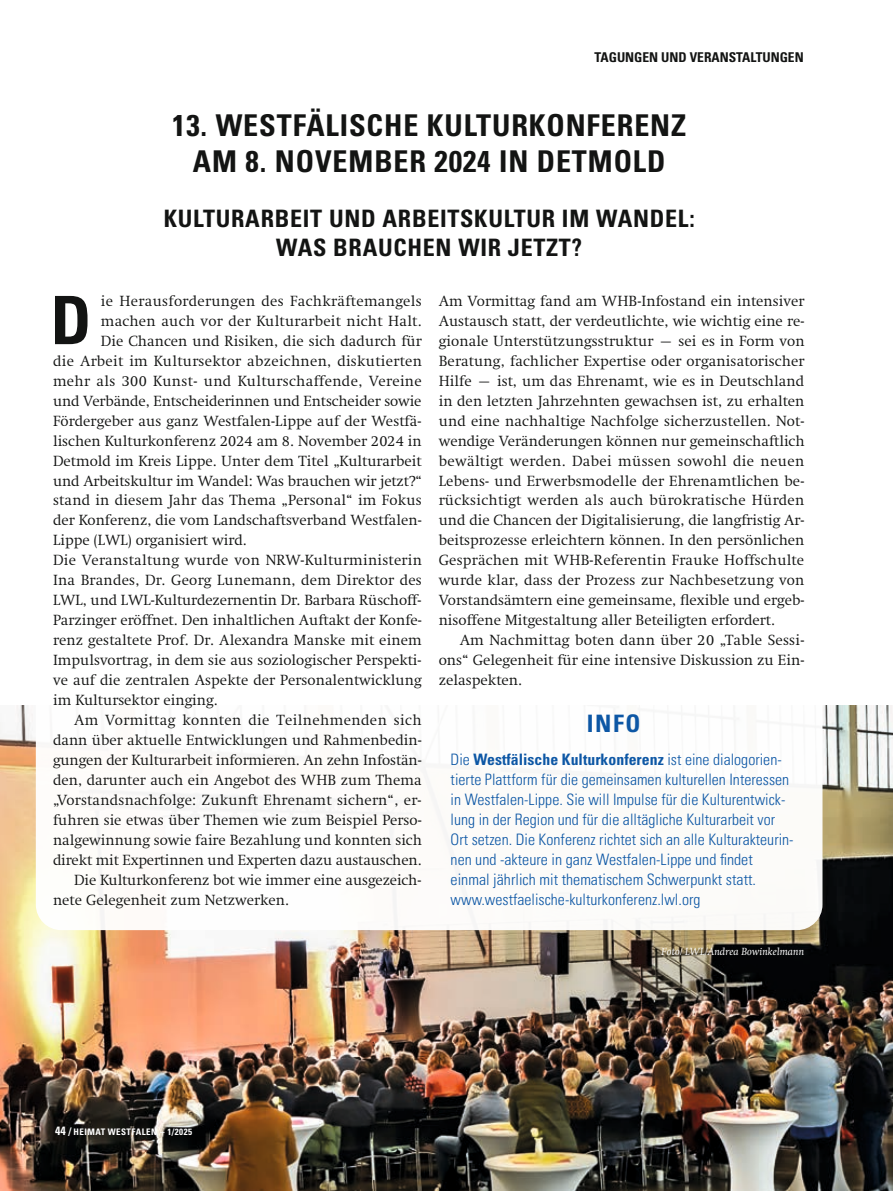
<style>
.page{position:relative;width:893px;height:1191px;background:#fff}
.page>*{position:absolute;margin:0;border:0;box-sizing:border-box;transform-origin:0 0}
.t1{font:66.75px "Univers LTCYR 67 Bold Cond";color:#131413}
.t2{font:30px/36px "Univers LTCYR 67 Bold Cond";letter-spacing:.03em;color:#131413;text-align:center}
.t3{font:24px/28.5px "Univers LTCYR 67 Bold Cond";letter-spacing:.03em;color:#131413;text-align:center}
.t4{font:24px "Univers LTCYR 67 Bold Cond";color:#0d57a5}
.t5{font:15.75px/20px "Univers LTCYR 47 Light Cond";color:#0d57a5}
.t6{font:15.75px "Univers LTCYR 67 Bold Cond";color:#0d57a5}
.t7{font:300 15px/20px "Swift LT Pro";color:#131413;text-align:justify}
.t8{font:300 15px "Swift LT Pro";letter-spacing:.02em;color:#131413}
.t9{font:300 15px "Swift LT Pro";letter-spacing:.025em;color:#131413}
.t10{font:300 15px "Swift LT Pro";letter-spacing:.03em;color:#131413}
.t11{font:700 condensed 13.5px "Univers LT Pro";color:#131413}
.t12{font:italic 10.5px "Swift LT Pro";letter-spacing:.005em;color:#fff}
.t13{font:700 condensed 9px "Univers LT Pro";letter-spacing:.05em;color:#fff}
.s1{font-family:"Univers LTCYR 47 Light Cond"}
.s2{font-size:12px}
.s3{font-size:10.5px}
</style>
<div class="page">
<img style="left:0;top:705px;width:893px;height:486px">
<div style="left:36px;top:506px;width:786px;height:424px;background:#fff;border-radius:26px"></div>
<p class="t11" style="left:595px;top:49px;width:211px">TAGUNGEN UND VERANSTALTUNGEN</p>
<h2 class="t2" style="left:172px;top:106px;width:515px">13. WESTFÄLISCHE KULTURKONFERENZ<br>AM 8. NOVEMBER 2024 IN DETMOLD</h2>
<h3 class="t3" style="left:164px;top:204px;width:532px">KULTURARBEIT UND ARBEITSKULTUR IM WANDEL:<br>WAS BRAUCHEN WIR JETZT?</h3>
<p class="t7" style="left:439px;top:291px;width:367px">Am Vormittag fand am WHB-Infostand ein intensiver Austausch statt, der verdeutlichte, wie wichtig eine re&shy;gionale Unterstützungsstruktur – sei es in Form von Beratung, fachlicher Expertise oder organisatorischer Hilfe – ist, um das Ehrenamt, wie es in Deutschland in den letzten Jahrzehnten gewachsen ist, zu erhalten und eine nachhaltige Nachfolge sicherzustellen. Not&shy;wendige Veränderungen können nur gemeinschaftlich bewältigt werden. Dabei müssen sowohl die neuen Lebens- und Erwerbsmodelle der Ehrenamtlichen be&shy;rücksichtigt werden als auch bürokratische Hürden und die Chancen der Digitalisierung, die langfristig Ar&shy;beitsprozesse erleichtern können. In den persönlichen Gesprächen mit WHB-Referentin Frauke Hoffschulte wurde klar, dass der Prozess zur Nachbesetzung von Vorstandsämtern eine gemeinsame, flexible und ergeb&shy;nisoffene Mitgestaltung aller Beteiligten erfordert.</p>
<p class="t7" style="left:439px;top:630px;width:367px;text-indent:21px">Am Nachmittag boten dann über 20 „Table Sessi&shy;ons“ Gelegenheit für eine intensive Diskussion zu Ein&shy;zelaspekten.</p>
<p class="t9" style="left:101px;top:292px;width:322px">ie Herausforderungen des Fachkräftemangels</p>
<p class="t7" style="left:101px;top:311px;width:322px">machen auch vor der Kulturarbeit nicht Halt.</p>
<p class="t7" style="left:101px;top:331px;width:322px">Die Chancen und Risiken, die sich dadurch für</p>
<p class="t8" style="left:53px;top:352px;width:370px">die Arbeit im Kultursektor abzeichnen, diskutierten</p>
<p class="t9" style="left:53px;top:372px;width:370px">mehr als 300 Kunst- und Kulturschaffende, Vereine</p>
<p class="t7" style="left:53px;top:391px;width:370px">und Verbände, Entscheiderinnen und Entscheider sowie</p>
<p class="t7" style="left:53px;top:411px;width:370px">Fördergeber aus ganz Westfalen-Lippe auf der Westfä-</p>
<p class="t7" style="left:53px;top:430px;width:370px">lischen Kulturkonferenz 2024 am 8. November 2024 in</p>
<p class="t7" style="left:53px;top:450px;width:370px">Detmold im Kreis Lippe. Unter dem Titel „Kulturarbeit</p>
<p class="t7" style="left:53px;top:470px;width:370px">und Arbeitskultur im Wandel: Was brauchen wir jetzt?“</p>
<p class="t7" style="left:53px;top:490px;width:370px">stand in diesem Jahr das Thema „Personal“ im Fokus</p>
<p class="t7" style="left:53px;top:510px;width:370px">der Konferenz, die vom Landschaftsverband Westfalen-</p>
<p class="t7" style="left:53px;top:530px;width:195px">Lippe (LWL) organisiert wird.</p>
<p class="t8" style="left:53px;top:551px;width:370px">Die Veranstaltung wurde von NRW-Kulturministerin</p>
<p class="t7" style="left:53px;top:570px;width:370px">Ina Brandes, Dr. Georg Lunemann, dem Direktor des</p>
<p class="t7" style="left:53px;top:590px;width:370px">LWL, und LWL-Kulturdezernentin Dr. Barbara Rüschoff-</p>
<p class="t7" style="left:53px;top:610px;width:370px">Parzinger eröffnet. Den inhaltlichen Auftakt der Konfe-</p>
<p class="t7" style="left:53px;top:630px;width:370px">renz gestaltete Prof. Dr. Alexandra Manske mit einem</p>
<p class="t7" style="left:53px;top:650px;width:370px">Impulsvortrag, in dem sie aus soziologischer Perspekti-</p>
<p class="t7" style="left:53px;top:670px;width:370px">ve auf die zentralen Aspekte der Personalentwicklung</p>
<p class="t7" style="left:53px;top:690px;width:166px">im Kultursektor einging.</p>
<p class="t10" style="left:74px;top:711px;width:349px">Am Vormittag konnten die Teilnehmenden sich</p>
<p class="t7" style="left:53px;top:730px;width:370px">dann über aktuelle Entwicklungen und Rahmenbedin-</p>
<p class="t7" style="left:53px;top:750px;width:370px">gungen der Kulturarbeit informieren. An zehn Infostän-</p>
<p class="t7" style="left:53px;top:770px;width:370px">den, darunter auch ein Angebot des WHB zum Thema</p>
<p class="t7" style="left:53px;top:790px;width:370px">„Vorstandsnachfolge: Zukunft Ehrenamt sichern“, er-</p>
<p class="t7" style="left:53px;top:810px;width:370px">fuhren sie etwas über Themen wie zum Beispiel Perso-</p>
<p class="t7" style="left:53px;top:829px;width:370px">nalgewinnung sowie faire Bezahlung und konnten sich</p>
<p class="t7" style="left:53px;top:849px;width:370px">direkt mit Expertinnen und Experten dazu austauschen.</p>
<p class="t7" style="left:74px;top:869px;width:349px">Die Kulturkonferenz bot wie immer eine ausgezeich-</p>
<p class="t7" style="left:53px;top:889px;width:238px">nete Gelegenheit zum Netzwerken.</p>
<h1 class="t1" style="left:51px;top:279px;width:42px">D</h1>
<h3 class="t4" style="left:587px;top:709px;width:55px">INFO</h3>
<p class="t6" style="left:451px;top:749px;width:333px"><span class="s1">Die</span> Westfälische Kulturkonferenz <span class="s1">ist eine dialogorien-</span></p>
<p class="t5" style="left:451px;top:768px;width:345px">tierte Plattform für die gemeinsamen kulturellen Interessen in Westfalen-Lippe. Sie will Impulse für die Kulturentwick&shy;lung in der Region und für die alltägliche Kulturarbeit vor Ort setzen. Die Konferenz richtet sich an alle Kulturakteurin&shy;nen und -akteure in ganz Westfalen-Lippe und findet einmal jährlich mit thematischem Schwerpunkt statt. www.westfaelische-kulturkonferenz.lwl.org</p>
<p class="t13" style="left:55px;top:1125px;width:138px"><span class="s2">44</span> <span class="s3">/</span> HEIMAT WESTFALEN – 1/2025</p>
<p class="t12" style="left:662px;top:945px;width:144px">Foto/ LWL/Andrea Bowinkelmann</p>
</div>
